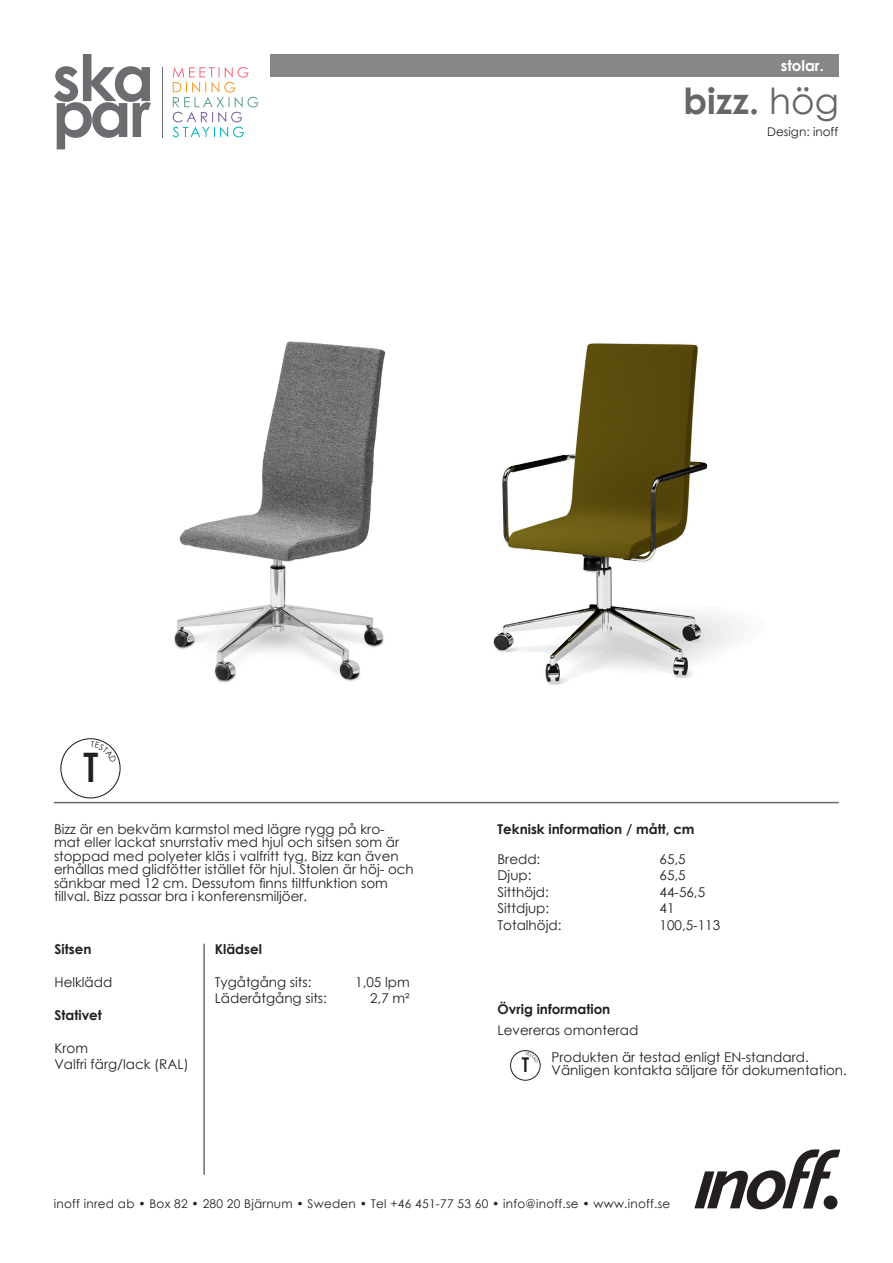
<style>
.page{position:relative;width:893px;height:1263px;background:#fff}
.page>*{position:absolute;margin:0;border:0;box-sizing:border-box;transform-origin:0 0}
.t1{font:41.7px "Bebas Neue";color:#231f20}
.t2{font:700 36px "Century Gothic";color:#67676a}
.t3{font:20.85px "Bebas Neue";color:#231f20}
.t4{font:700 15px "Century Gothic";color:#fff}
.t5{font:13.5px/13.5px "Century Gothic";color:#231f20}
.t6{font:700 13.5px "Century Gothic";color:#231f20}
.t7{font:12px "Century Gothic";letter-spacing:.02em;color:#231f20}
.t8{font:12px "Century Gothic";color:#231f20}
.s1{font-weight:400}
</style>
<div class="page">
<svg style="left:694px;top:1149px;width:146px;height:60px"></svg>
<div style="left:270px;top:54px;width:569px;height:23px;background:#858788"></div>
<svg style="left:54px;top:54px;width:97px;height:95px"></svg>
<svg style="left:173px;top:67px;width:85px;height:70px"></svg>
<hr style="left:162px;top:67px;width:1px;height:70px;background:#6c6d70">
<img style="left:493px;top:343px;width:243px;height:341px">
<img style="left:174px;top:341px;width:212px;height:342px">
<hr style="left:54px;top:802px;width:785px;height:1px;background:#6c6d70">
<hr style="left:203px;top:944px;width:2px;height:231px;background:#6c6d70">
<div style="left:60px;top:738px;width:61px;height:60px;border:1px solid #231f20;border-radius:50%"></div>
<div style="left:510px;top:1050px;width:30px;height:30px;border:1px solid #231f20;border-radius:50%"></div>
<svg style="left:100px;top:741px;width:17px;height:16px"></svg>
<svg style="left:529px;top:1052px;width:9px;height:9px"></svg>
<p class="t1" style="left:83px;top:745px;width:16px">T</p>
<p class="t4" style="left:781px;top:55px;width:45px">stolar.</p>
<h2 class="t2" style="left:684px;top:74px;width:157px">bizz. <span class="s1">hög</span></h2>
<p class="t8" style="left:767px;top:123px;width:72px">Design: inoff</p>
<p class="t5" style="left:54px;top:822px;width:361px">Bizz är en bekväm karmstol med lägre rygg på kro&shy;mat eller lackat snurrstativ med hjul och sitsen som är stoppad med polyeter kläs i valfritt tyg. Bizz kan även erhållas med glidfötter istället för hjul. Stolen är höj- och sänkbar med 12 cm. Dessutom finns tiltfunktion som tillval. Bizz passar bra i konferensmiljöer.</p>
<p class="t6" style="left:498px;top:819px;width:199px">Teknisk information / mått, cm</p>
<p class="t5" style="left:498px;top:852px;width:44px">Bredd:</p>
<p class="t5" style="left:660px;top:852px;width:28px">65,5</p>
<p class="t5" style="left:498px;top:868px;width:35px">Djup:</p>
<p class="t5" style="left:660px;top:868px;width:28px">65,5</p>
<p class="t5" style="left:498px;top:885px;width:53px">Sitthöjd:</p>
<p class="t5" style="left:660px;top:885px;width:47px">44-56,5</p>
<p class="t5" style="left:498px;top:901px;width:53px">Sittdjup:</p>
<p class="t5" style="left:660px;top:901px;width:16px">41</p>
<p class="t5" style="left:498px;top:918px;width:65px">Totalhöjd:</p>
<p class="t5" style="left:660px;top:918px;width:62px">100,5-113</p>
<p class="t6" style="left:54px;top:939px;width:38px">Sitsen</p>
<p class="t5" style="left:54px;top:975px;width:59px">Helklädd</p>
<p class="t6" style="left:54px;top:1005px;width:49px">Stativet</p>
<p class="t5" style="left:54px;top:1039px;width:136px;line-height:16.5px">Krom<br>Valfri färg/lack (RAL)</p>
<p class="t6" style="left:215px;top:939px;width:49px">Klädsel</p>
<p class="t5" style="left:215px;top:975px;width:98px">Tygåtgång sits:</p>
<p class="t5" style="left:355px;top:975px;width:56px">1,05 lpm</p>
<p class="t5" style="left:215px;top:991px;width:114px">Läderåtgång sits:</p>
<p class="t5" style="left:370px;top:991px;width:41px">2,7 m²</p>
<p class="t6" style="left:498px;top:999px;width:114px">Övrig information</p>
<p class="t5" style="left:498px;top:1023px;width:142px">Levereras omonterad</p>
<p class="t5" style="left:552px;top:1050px;width:297px">Produkten är testad enligt EN-standard.<br>Vänligen kontakta säljare för dokumentation.</p>
<p class="t3" style="left:522px;top:1053px;width:9px">T</p>
<p class="t7" style="left:54px;top:1195px;width:618px">inoff inred ab • Box 82 • 280 20 Bjärnum • Sweden • Tel +46 451-77 53 60 • info@inoff.se • www.inoff.se</p>
</div>
